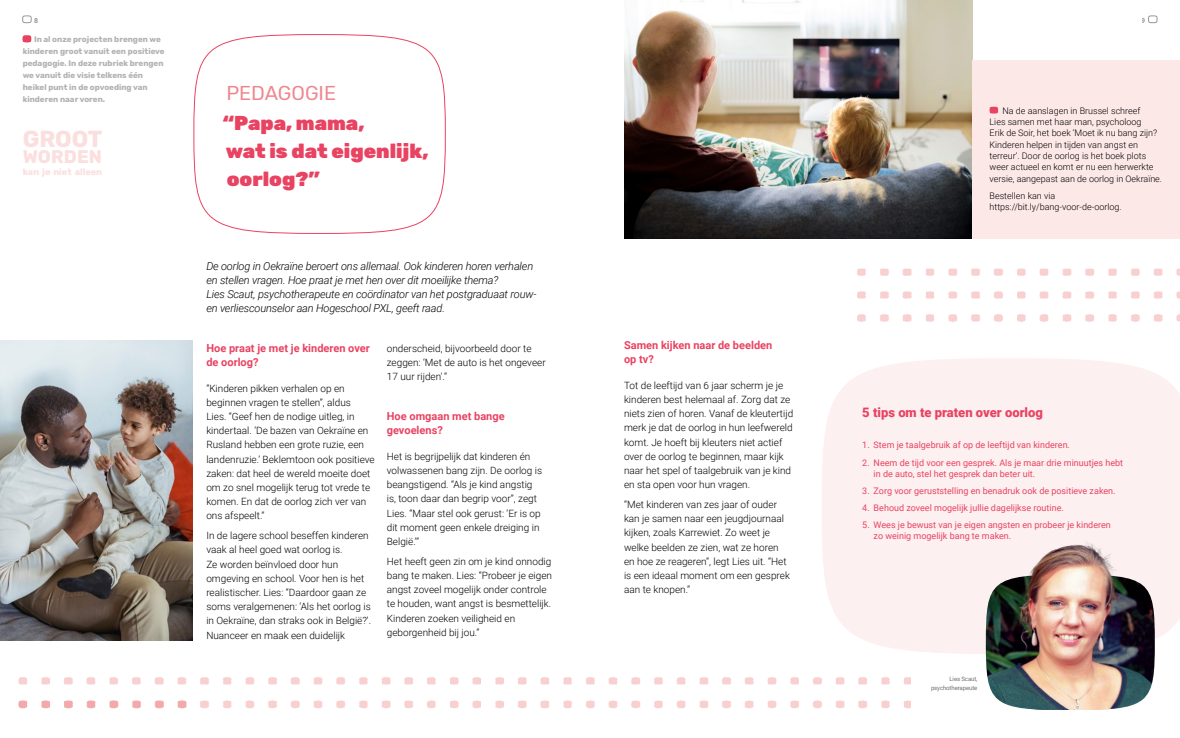
<style>
.page{position:relative;width:1180px;height:738px;background:#fff}
.page>*{position:absolute;margin:0;border:0;box-sizing:border-box;transform-origin:0 0}
.t1{font:700 23.1px "Rubik";letter-spacing:-.005em;color:#fbdfde}
.t2{font:900 20px/28px "Rubik";color:#e94362}
.t3{font:20px "Rubik";color:#f0868e}
.t4{font:700 18.2px "Rubik";letter-spacing:.01em;color:#fbdfde}
.t5{font:900 13px "Roboto";color:#e94362}
.t6{font:italic 300 11px/14.2px "Roboto";letter-spacing:-.015em;color:#000}
.t7{font:700 11px/14.2px "Roboto";color:#e94362}
.t8{font:300 10px/14.2px "Roboto";color:#000}
.t9{font:700 9.1px "Rubik";color:#fbdfde}
.t10{font:9px/11.3px "Roboto";color:#e94362}
.t11{font:300 9px/11.3px "Roboto";color:#000}
.t12{font:700 8px/12px "Rubik";color:#b3b2b2}
.t13{font:700 7px "Roboto";color:#989797}
.t14{font:6px/8.5px "Roboto";letter-spacing:-.015em;color:#706f6f;text-align:right}
</style>
<div class="page">
<svg style="left:822px;top:358px;width:357px;height:295px;fill:#fdf0f0"></svg>
<img style="left:985px;top:540px;width:169px;height:169px">
<img style="left:624px;top:0;width:348px;height:238px">
<img style="left:0;top:340px;width:193px;height:299px">
<div style="left:972px;top:60px;width:207px;height:178px;background:#fde8e8"></div>
<img style="left:18px;top:677px;width:892px;height:31px">
<img style="left:857px;top:268px;width:322px;height:54px">
<img style="left:18px;top:697px;width:175px;height:12px">
<svg style="left:23px;top:35px;width:8px;height:7px"></svg>
<svg style="left:193px;top:34px;width:253px;height:200px"></svg>
<svg style="left:989px;top:107px;width:8px;height:6px"></svg>
<svg style="left:22px;top:15px;width:10px;height:8px"></svg>
<svg style="left:1148px;top:15px;width:9px;height:8px"></svg>
<p class="t13" style="left:34px;top:15px;width:6px">8</p>
<p class="t13" style="left:1141px;top:15px;width:6px">9</p>
<p class="t12" style="left:23px;top:33px;width:143px;text-indent:11px">In al onze projecten brengen we kinderen groot vanuit een positieve pedagogie. In deze rubriek brengen we vanuit die visie telkens één heikel punt in de opvoeding van kinderen naar voren.</p>
<h1 class="t1" style="left:23px;top:125px;width:81px">GROOT</h1>
<h3 class="t4" style="left:23px;top:146px;width:81px">WORDEN</h3>
<p class="t9" style="left:23px;top:166px;width:81px">kan je niet alleen</p>
<h2 class="t3" style="left:226px;top:82px;width:111px">PEDAGOGIE</h2>
<h2 class="t2" style="left:223px;top:110px;width:207px">“Papa, mama,<br>wat is dat eigenlijk, oorlog?”</h2>
<p class="t6" style="left:206px;top:258px;width:331px">De oorlog in Oekraïne beroert ons allemaal. Ook kinderen horen verhalen en stellen vragen. Hoe praat je met hen over dit moeilijke thema?<br>Lies Scaut, psychotherapeute en coördinator van het postgraduaat rouw&shy;en verliescounselor aan Hogeschool PXL, geeft raad.</p>
<p class="t7" style="left:206px;top:340px;width:165px">Hoe praat je met je kinderen over de oorlog?</p>
<p class="t8" style="left:206px;top:380px;width:170px">“Kinderen pikken verhalen op en beginnen vragen te stellen”, aldus<br>Lies. “Geef hen de nodige uitleg, in kindertaal. ‘De bazen van Oekraïne en Rusland hebben een grote ruzie, een landenruzie.’ Beklemtoon ook positieve zaken: dat heel de wereld moeite doet om zo snel mogelijk terug tot vrede te komen. En dat de oorlog zich ver van ons afspeelt.”</p>
<p class="t8" style="left:206px;top:528px;width:166px">In de lagere school beseffen kinderen vaak al heel goed wat oorlog is.<br>Ze worden beïnvloed door hun omgeving en school. Voor hen is het realistischer. Lies: “Daardoor gaan ze soms veralgemenen: ‘Als het oorlog is in Oekraïne, dan straks ook in België?’.<br>Nuanceer en maak een duidelijk</p>
<p class="t8" style="left:387px;top:340px;width:160px">onderscheid, bijvoorbeeld door te zeggen: ‘Met de auto is het ongeveer<br>17 uur rijden’.”</p>
<p class="t7" style="left:387px;top:408px;width:119px">Hoe omgaan met bange gevoelens?</p>
<p class="t8" style="left:387px;top:448px;width:157px">Het is begrijpelijk dat kinderen én volwassenen bang zijn. De oorlog is beangstigend. “Als je kind angstig is, toon daar dan begrip voor”, zegt<br>Lies. “Maar stel ook gerust: ‘Er is op dit moment geen enkele dreiging in<br>België.’”</p>
<p class="t8" style="left:387px;top:553px;width:167px">Het heeft geen zin om je kind onnodig bang te maken. Lies: “Probeer je eigen angst zoveel mogelijk onder controle te houden, want angst is besmettelijk.<br>Kinderen zoeken veiligheid en geborgenheid bij jou.”</p>
<p class="t7" style="left:624px;top:337px;width:150px">Samen kijken naar de beelden op tv?</p>
<p class="t8" style="left:624px;top:377px;width:171px">Tot de leeftijd van 6 jaar scherm je je kinderen best helemaal af. Zorg dat ze niets zien of horen. Vanaf de kleutertijd merk je dat de oorlog in hun leefwereld komt. Je hoeft bij kleuters niet actief over de oorlog te beginnen, maar kijk naar het spel of taalgebruik van je kind en sta open voor hun vragen.</p>
<p class="t8" style="left:624px;top:496px;width:167px">“Met kinderen van zes jaar of ouder kan je samen naar een jeugdjournaal kijken, zoals Karrewiet. Zo weet je welke beelden ze zien, wat ze horen en hoe ze reageren”, legt Lies uit. “Het is een ideaal moment om een gesprek aan te knopen.”</p>
<p class="t11" style="left:989px;top:104px;width:174px;text-indent:13px">Na de aanslagen in Brussel schreef<br>Lies samen met haar man, psycholoog<br>Erik de Soir, het boek ‘Moet ik nu bang zijn?<br>Kinderen helpen in tijden van angst en terreur’. Door de oorlog is het boek plots weer actueel en komt er nu een herwerkte versie, aangepast aan de oorlog in Oekraïne.</p>
<p class="t11" style="left:989px;top:189px;width:134px">Bestellen kan via https://bit.ly/bang-voor-de-oorlog.</p>
<h3 class="t5" style="left:862px;top:403px;width:182px">5 tips om te praten over oorlog</h3>
<p class="t10" style="left:862px;top:439px;width:209px">1. Stem je taalgebruik af op de leeftijd van kinderen.</p>
<p class="t10" style="left:873px;top:456px;width:251px;text-indent:-11px">2. Neem de tijd voor een gesprek. Als je maar drie minuutjes hebt in de auto, stel het gesprek dan beter uit.</p>
<p class="t10" style="left:862px;top:484px;width:255px">3. Zorg voor geruststelling en benadruk ook de positieve zaken.</p>
<p class="t10" style="left:862px;top:501px;width:203px">4. Behoud zoveel mogelijk jullie dagelijkse routine.</p>
<p class="t10" style="left:873px;top:518px;width:239px;text-indent:-11px">5. Wees je bewust van je eigen angsten en probeer je kinderen zo weinig mogelijk bang te maken.</p>
<p class="t14" style="left:930px;top:674px;width:48px">Lies Scaut, psychotherapeute</p>
</div>
